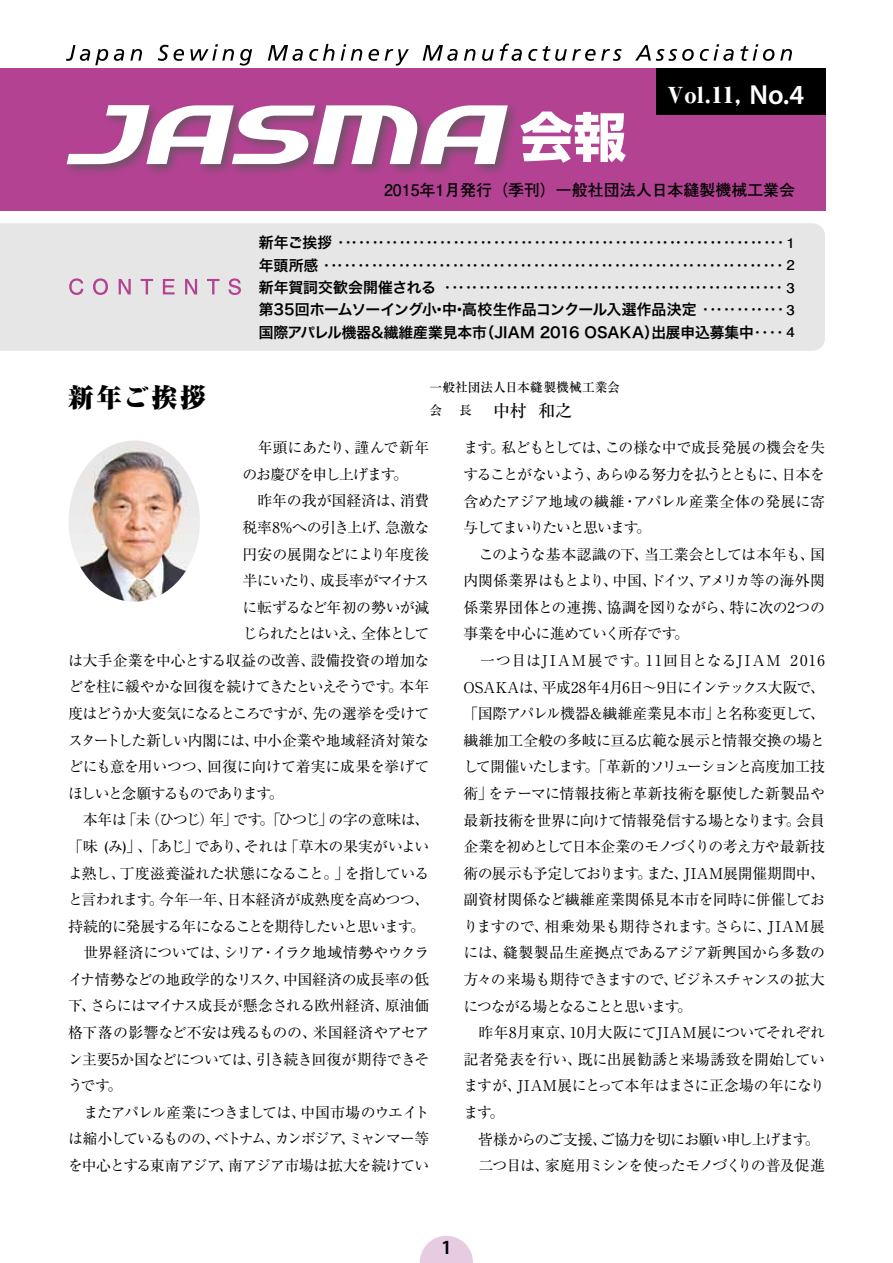
<style>
.page{position:relative;width:893px;height:1263px;background:#fff}
.page>*{position:absolute;margin:0;border:0;box-sizing:border-box;transform-origin:0 0}
.t1{font:900 25.5px "Ryumin Pro";letter-spacing:.11em;color:#000}
.t2{font:900 21.3px "Ryumin Pro";color:#fff}
.t3{font:600 20.25px "Myriad Pro";color:#000}
.t4{font:700 15.9px "Futo Go B101 Pro";color:#000}
.t5{font:14.85px/26.5px "Ryumin Pro";letter-spacing:-.035em;color:#000}
.t6{font:14.85px/22.4px "Hira Kaku Pro W6";letter-spacing:-.005em;color:#000;text-align:justify}
.t7{font:14.85px "Ryumin Pro";letter-spacing:-.01em;color:#000}
.t8{font:14.85px "Ryumin Pro";letter-spacing:-.08em;color:#000}
.t9{font:14.85px "Ryumin Pro";letter-spacing:-.005em;color:#000}
.t10{font:14.85px "Ryumin Pro";letter-spacing:-.055em;color:#000}
.t11{font:14.85px "Ryumin Pro";letter-spacing:-.015em;color:#000}
.t12{font:14.85px "Ryumin Pro";letter-spacing:-.1em;color:#000}
.t13{font:14.85px "Ryumin Pro";letter-spacing:-.07em;color:#000}
.t14{font:14.85px "Ryumin Pro";letter-spacing:-.085em;color:#000}
.t15{font:14.85px "Ryumin Pro";letter-spacing:-.06em;color:#000}
.t16{font:700 13.35px/22.4px "Futo Go B101 Pro";color:#000;text-align:justify;scale:1.11 1}
.t17{font:500 12.75px/23.4px "Ryumin Pro";color:#000}
.s1{font-family:"Myriad Pro";font-weight:600;font-size:27.6px}
.s2{font-size:16.95px}
</style>
<div class="page">
<div style="left:0;top:68px;width:825px;height:143px;background:#b44293"></div>
<div style="left:656px;top:68px;width:169px;height:47px;background:#000"></div>
<svg style="left:66px;top:45px;width:42px;height:20px"></svg>
<svg style="left:114px;top:49px;width:10px;height:12px"></svg>
<svg style="left:130px;top:49px;width:12px;height:12px"></svg>
<svg style="left:158px;top:45px;width:26px;height:16px"></svg>
<svg style="left:190px;top:44px;width:44px;height:17px"></svg>
<svg style="left:240px;top:49px;width:12px;height:17px"></svg>
<svg style="left:268px;top:45px;width:35px;height:16px"></svg>
<svg style="left:309px;top:44px;width:26px;height:17px"></svg>
<svg style="left:341px;top:44px;width:21px;height:17px"></svg>
<svg style="left:368px;top:49px;width:11px;height:12px"></svg>
<svg style="left:385px;top:49px;width:24px;height:17px"></svg>
<svg style="left:423px;top:45px;width:35px;height:16px"></svg>
<svg style="left:464px;top:49px;width:11px;height:12px"></svg>
<svg style="left:482px;top:49px;width:12px;height:12px"></svg>
<svg style="left:500px;top:44px;width:22px;height:17px"></svg>
<svg style="left:528px;top:46px;width:94px;height:15px"></svg>
<svg style="left:635px;top:45px;width:59px;height:16px"></svg>
<svg style="left:700px;top:44px;width:34px;height:17px"></svg>
<svg style="left:740px;top:44px;width:34px;height:17px"></svg>
<svg style="left:780px;top:49px;width:12px;height:12px"></svg>
<svg style="left:520px;top:112px;width:106px;height:51px"></svg>
<svg style="left:420px;top:1236px;width:53px;height:27px"></svg>
<div style="left:0;top:223px;width:825px;height:128px;background:#e6e6e6"></div>
<div style="left:63px;top:101px;width:456px;height:76px;background:#595757;opacity:.75"></div>
<svg style="left:67px;top:105px;width:444px;height:59px"></svg>
<svg style="left:69px;top:278px;width:14px;height:17px"></svg>
<svg style="left:93px;top:278px;width:15px;height:17px"></svg>
<svg style="left:119px;top:279px;width:12px;height:15px"></svg>
<svg style="left:141px;top:279px;width:12px;height:15px"></svg>
<svg style="left:163px;top:279px;width:12px;height:15px"></svg>
<svg style="left:185px;top:279px;width:12px;height:15px"></svg>
<svg style="left:207px;top:279px;width:13px;height:15px"></svg>
<svg style="left:228px;top:278px;width:13px;height:17px"></svg>
<img style="left:69px;top:441px;width:131px;height:161px">
<h2 class="t2" style="left:668px;top:78px;width:138px">Vol.11, <span class="s1">No.4</span></h2>
<p class="t4" style="left:384px;top:177px;width:413px">2015年1月発行（季刊）一般社団法人日本縫製機械工業会</p>
<p class="t6" style="left:259px;top:231px;width:527px">新年ご挨拶 ‥‥‥‥‥‥‥‥‥‥‥‥‥‥‥‥‥‥‥‥‥‥‥‥‥‥‥‥‥‥‥‥‥年頭所感 ‥‥‥‥‥‥‥‥‥‥‥‥‥‥‥‥‥‥‥‥‥‥‥‥‥‥‥‥‥‥‥‥‥‥新年賀詞交歓会開催される ‥‥‥‥‥‥‥‥‥‥‥‥‥‥‥‥‥‥‥‥‥‥‥‥‥第35回ホームソーイング小・中・高校生作品コンクール入選作品決定 ‥‥‥‥‥‥国際アパレル機器&amp;繊維産業見本市（JIAM 2016 OSAKA）出展申込募集中‥‥</p>
<p class="t16" style="left:786px;top:230px;width:9px">1<br>2<br>3<br>3<br>4</p>
<h1 class="t1" style="left:68px;top:377px;width:140px">新年ご挨拶</h1>
<p class="t17" style="left:429px;top:374px;width:192px">一般社団法人日本縫製機械工業会会　 長　 <span class="s2">中村 和之</span></p>
<p class="t9" style="left:242px;top:436px;width:189px">　年頭にあたり、謹んで新年</p>
<p class="t15" style="left:242px;top:463px;width:167px">のお慶びを申し上げます。</p>
<p class="t9" style="left:242px;top:489px;width:189px">　昨年の我が国経済は、消費</p>
<p class="t5" style="left:242px;top:513px;width:189px">税率8%への引き上げ、急激な</p>
<p class="t5" style="left:242px;top:540px;width:189px">円安の展開などにより年度後</p>
<p class="t13" style="left:242px;top:569px;width:189px">半にいたり、成長率がマイナス</p>
<p class="t5" style="left:242px;top:593px;width:189px">に転ずるなど年初の勢いが減</p>
<p class="t14" style="left:242px;top:622px;width:189px">じられたとはいえ、全体として</p>
<p class="t11" style="left:68px;top:649px;width:363px">は大手企業を中心とする収益の改善、設備投資の増加な</p>
<p class="t5" style="left:68px;top:673px;width:363px">どを柱に緩やかな回復を続けてきたといえそうです。本年</p>
<p class="t5" style="left:68px;top:699px;width:363px">度はどうか大変気になるところですが、先の選挙を受けて</p>
<p class="t5" style="left:68px;top:726px;width:363px">スタートした新しい内閣には、中小企業や地域経済対策な</p>
<p class="t7" style="left:68px;top:755px;width:363px">どにも意を用いつつ、回復に向けて着実に成果を挙げて</p>
<p class="t12" style="left:68px;top:781px;width:217px">ほしいと念願するものであります。</p>
<p class="t5" style="left:68px;top:805px;width:363px">　本年は「未（ひつじ）年」です。「ひつじ」の字の意味は、</p>
<p class="t7" style="left:68px;top:835px;width:363px">「味 (み)」、「あじ」であり、それは「草木の果実がいよい</p>
<p class="t5" style="left:68px;top:859px;width:363px">よ熟し、丁度滋養溢れた状態になること。」を指している</p>
<p class="t5" style="left:68px;top:885px;width:363px">と言われます。今年一年、日本経済が成熟度を高めつつ、</p>
<p class="t8" style="left:68px;top:914px;width:359px">持続的に発展する年になることを期待したいと思います。</p>
<p class="t5" style="left:68px;top:938px;width:363px">　世界経済については、シリア・イラク地域情勢やウクラ</p>
<p class="t5" style="left:68px;top:965px;width:363px">イナ情勢などの地政学的なリスク、中国経済の成長率の低</p>
<p class="t5" style="left:68px;top:992px;width:363px">下、さらにはマイナス成長が懸念される欧州経済、原油価</p>
<p class="t7" style="left:68px;top:1021px;width:363px">格下落の影響など不安は残るものの、米国経済やアセア</p>
<p class="t5" style="left:68px;top:1045px;width:363px">ン主要5か国などについては、引き続き回復が期待できそ</p>
<p class="t5" style="left:68px;top:1071px;width:56px">うです。</p>
<p class="t10" style="left:68px;top:1100px;width:363px">　またアパレル産業につきましては、中国市場のウエイト</p>
<p class="t8" style="left:68px;top:1127px;width:363px">は縮小しているものの、ベトナム、カンボジア、ミャンマー等</p>
<p class="t5" style="left:68px;top:1151px;width:363px">を中心とする東南アジア、南アジア市場は拡大を続けてい</p>
<p class="t5" style="left:463px;top:433px;width:363px">ます。私どもとしては、この様な中で成長発展の機会を失することがないよう、あらゆる努力を払うとともに、日本を含めたアジア地域の繊維・アパレル産業全体の発展に寄与してまいりたいと思います。<br>　このような基本認識の下、当工業会としては本年も、国内関係業界はもとより、中国、ドイツ、アメリカ等の海外関係業界団体との連携、協調を図りながら、特に次の2つの事業を中心に進めていく所存です。<br>　一つ目はJIAM展です。11回目となるJIAM 2016<br>OSAKAは、平成28年4月6日～9日にインテックス大阪で、「国際アパレル機器&amp;繊維産業見本市」と名称変更して、繊維加工全般の多岐に亘る広範な展示と情報交換の場として開催いたします。「革新的ソリューションと高度加工技術」をテーマに情報技術と革新技術を駆使した新製品や最新技術を世界に向けて情報発信する場となります。会員企業を初めとして日本企業のモノづくりの考え方や最新技術の展示も予定しております。また、JIAM展開催期間中、副資材関係など繊維産業関係見本市を同時に併催しておりますので、相乗効果も期待されます。さらに、JIAM展には、縫製製品生産拠点であるアジア新興国から多数の方々の来場も期待できますので、ビジネスチャンスの拡大につながる場となることと思います。<br>　昨年8月東京、10月大阪にてJIAM展についてそれぞれ記者発表を行い、既に出展勧誘と来場誘致を開始していますが、JIAM展にとって本年はまさに正念場の年になります。<br>　皆様からのご支援、ご協力を切にお願い申し上げます。　二つ目は、家庭用ミシンを使ったモノづくりの普及促進</p>
<h3 class="t3" style="left:441px;top:1234px;width:12px">1</h3>
</div>
